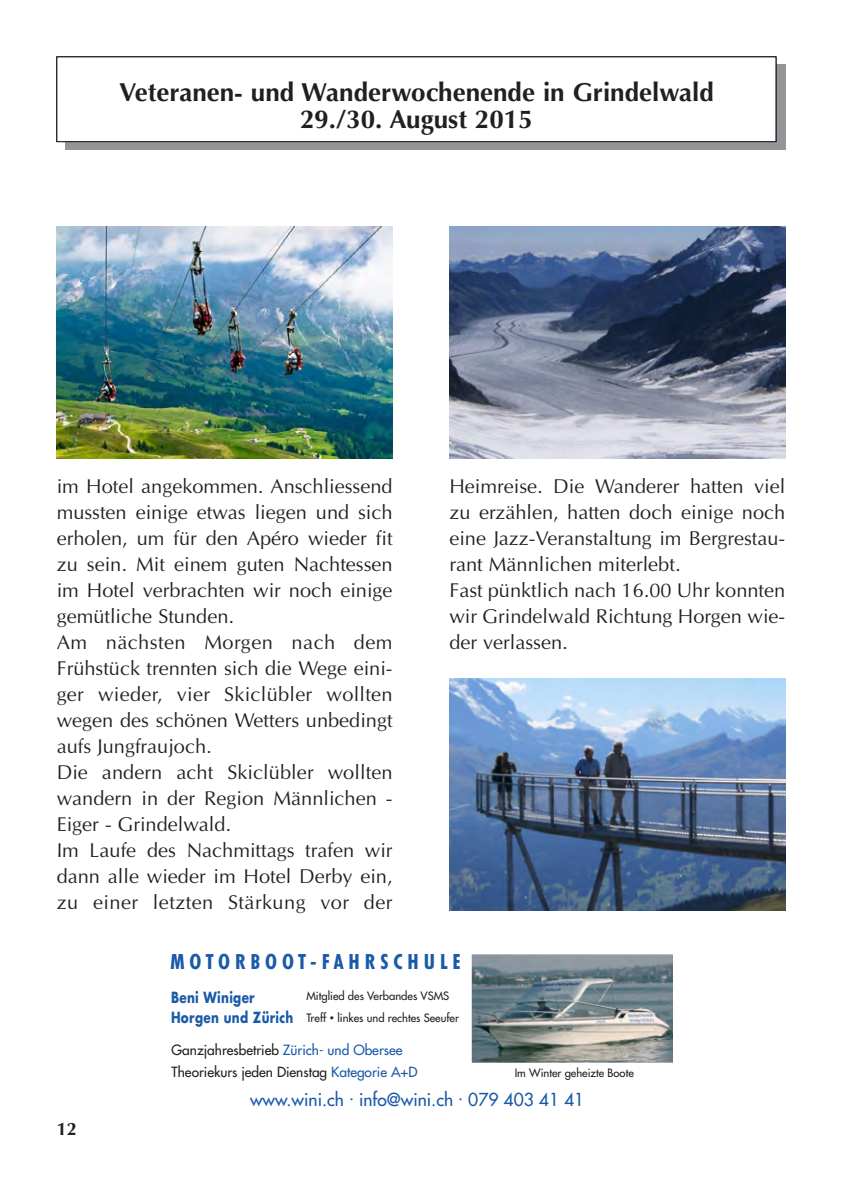
<style>
.page{position:relative;width:842px;height:1191px;background:#fff}
.page>*{position:absolute;margin:0;border:0;box-sizing:border-box;transform-origin:0 0}
.t1{font:700 26px/27.2px "Optima";color:#231f20;text-align:center}
.t2{font:700 21.2px "Futura Condensed BQ";letter-spacing:.23em;color:#1b5aa9}
.t3{font:20px/26px "Optima";color:#231f20}
.t4{font:700 18px "Optima";color:#231f20}
.t5{font:17.4px "Futura";color:#1b5aa9}
.t6{font:700 15px/20px "Futura";letter-spacing:.025em;color:#1b5aa9;scale:.8 1}
.t7{font:13.8px/22.4px "Futura";color:#231f20}
.t8{font:11.2px/22.4px "Futura";color:#231f20}
.s1{color:#1b5aa9}
</style>
<div class="page">
<div style="left:65px;top:65px;width:720px;height:85px;background:#939598"></div>
<div style="left:57px;top:57px;width:719px;height:84px;background:#fff"></div>
<div style="left:57px;top:57px;width:719px;height:85px;border:1px solid #231f20"></div>
<img style="left:472px;top:954px;width:201px;height:108px">
<img style="left:57px;top:227px;width:336px;height:231px">
<img style="left:449px;top:227px;width:336px;height:231px">
<img style="left:449px;top:679px;width:336px;height:231px">
<h1 class="t1" style="left:119px;top:81px;width:596px">Veteranen- und Wanderwochenende in Grindelwald<br>29./30. August 2015</h1>
<p class="t3" style="left:57px;top:475px;width:337px">im Hotel angekommen. Anschliessend mussten einige etwas liegen und sich erholen, um für den Apéro wieder fit zu sein. Mit einem guten Nachtessen im Hotel verbrachten wir noch einige gemütliche Stunden.<br>Am nächsten Morgen nach dem<br>Frühstück trennten sich die Wege eini&shy;ger wieder, vier Skiclübler wollten wegen des schönen Wetters unbedingt aufs Jungfraujoch.<br>Die andern acht Skiclübler wollten wandern in der Region Männlichen -<br>Eiger - Grindelwald.<br>Im Laufe des Nachmittags trafen wir dann alle wieder im Hotel Derby ein, zu einer letzten Stärkung vor der</p>
<p class="t3" style="left:449px;top:475px;width:337px">Heimreise. Die Wanderer hatten viel zu erzählen, hatten doch einige noch eine Jazz-Veranstaltung im Bergrestau&shy;rant Männlichen miterlebt.<br>Fast pünktlich nach 16.00 Uhr konnten wir Grindelwald Richtung Horgen wie&shy;der verlassen.</p>
<p class="t2" style="left:171px;top:953px;width:291px">MOTORBOOT-FAHRSCHULE</p>
<p class="t6" style="left:171px;top:988px;width:155px">Beni Winiger<br>Horgen und Zürich</p>
<p class="t8" style="left:306px;top:985px;width:154px">Mitglied des Verbandes VSMS<br>Treff <sup>.</sup> linkes und rechtes Seeufer</p>
<p class="t4" style="left:57px;top:1121px;width:22px">12</p>
<p class="t7" style="left:172px;top:1039px;width:248px">Ganzjahresbetrieb <span class="s1">Zürich- und Obersee<br></span>Theoriekurs jeden Dienstag <span class="s1">Kategorie A+D</span></p>
<p class="t5" style="left:250px;top:1090px;width:336px">www.wini.ch . info@wini.ch . 079 403 41 41</p>
<p class="t8" style="left:515px;top:1062px;width:121px">Im Winter geheizte Boote</p>
</div>
